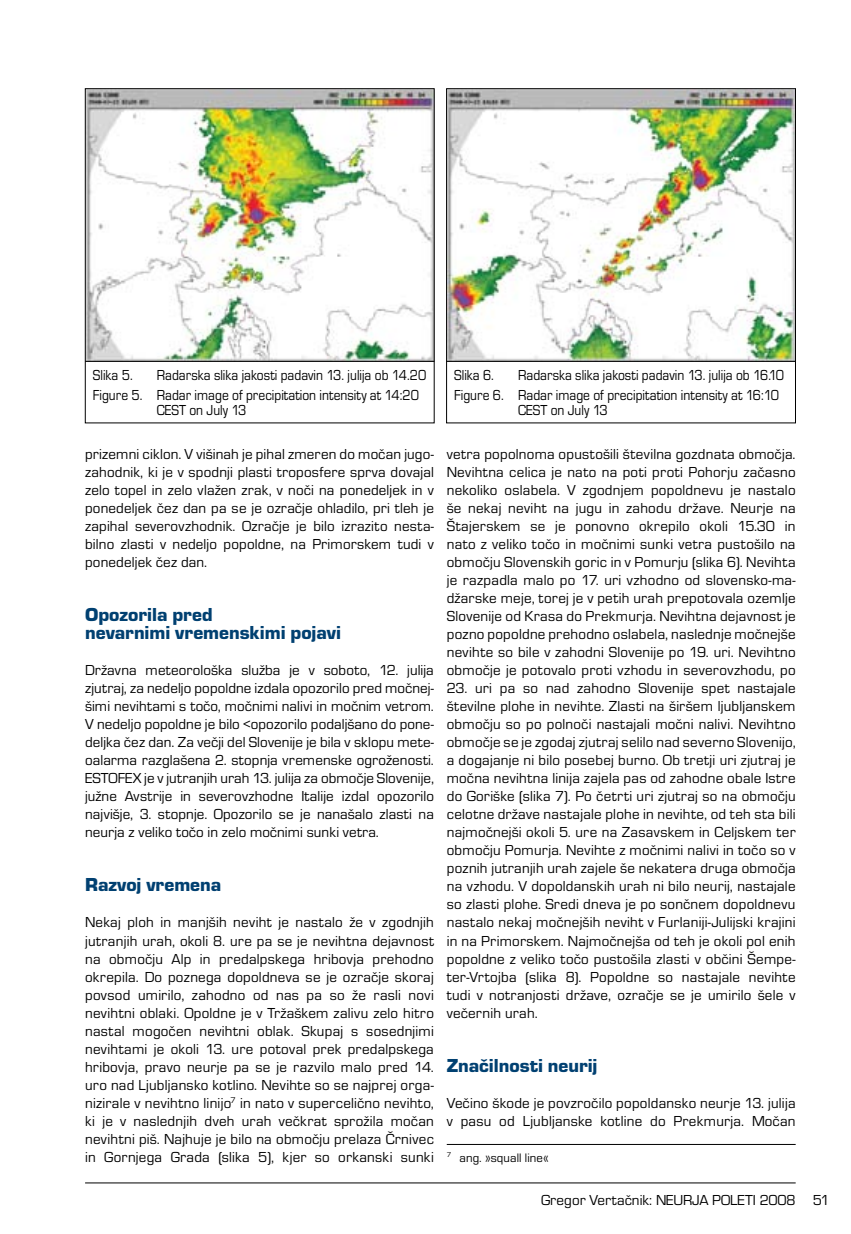
<style>
.page{position:relative;width:851px;height:1234px;background:#fff}
.page>*{position:absolute;margin:0;border:0;box-sizing:border-box;transform-origin:0 0}
.t1{font:19.5px/18px "Eurostile TEE Blac";color:#004071}
.t2{font:15px/18px "Eurostile TEE";letter-spacing:.01em;color:#000;text-align:justify}
.t3{font:15px/20px "Eurostile TEE";letter-spacing:.01em;color:#000;scale:.9 1}
.t4{font:12.75px "Eurostile TEE";letter-spacing:.01em;color:#000}
</style>
<div class="page">
<hr style="left:85px;top:1182px;width:710px;height:1px;background:#000">
<img style="left:87px;top:90px;width:345px;height:271px">
<img style="left:448px;top:90px;width:345px;height:271px">
<hr style="left:446px;top:1143px;width:349px;height:1px;background:#000">
<div style="left:85px;top:88px;width:349px;height:335px;border:1px solid #000"></div>
<div style="left:446px;top:88px;width:349px;height:335px;border:1px solid #000"></div>
<hr style="left:85px;top:361px;width:349px;height:1px;background:#000">
<hr style="left:446px;top:361px;width:349px;height:1px;background:#000">
<p class="t3" style="left:93px;top:365px;width:46px">Slika 5.</p>
<p class="t3" style="left:93px;top:365px;width:372px;text-indent:64px">Radarska slika jakosti padavin 13. julija ob 14.20<br>Figure 5. Radar image of precipitation intensity at 14:20</p>
<p class="t3" style="left:157px;top:401px;width:101px">CEST on July 13</p>
<p class="t2" style="left:85px;top:445px;width:350px">prizemni ciklon. V višinah je pihal zmeren do močan jugo&shy;zahodnik, ki je v spodnji plasti troposfere sprva dovajal zelo topel in zelo vlažen zrak, v noči na ponedeljek in v ponedeljek čez dan pa se je ozračje ohladilo, pri tleh je zapihal severovzhodnik. Ozračje je bilo izrazito nesta&shy;bilno zlasti v nedeljo popoldne, na Primorskem tudi v ponedeljek čez dan.</p>
<h1 class="t1" style="left:85px;top:606px;width:257px">Opozorila pred<br>nevarnimi vremenskimi pojavi</h1>
<p class="t2" style="left:85px;top:661px;width:350px">Državna meteorološka služba je v soboto, 12. julija zjutraj, za nedeljo popoldne izdala opozorilo pred močnej&shy;šimi nevihtami s točo, močnimi nalivi in močnim vetrom.<br>V nedeljo popoldne je bilo &lt;opozorilo podaljšano do pone&shy;deljka čez dan. Za večji del Slovenije je bila v sklopu mete&shy;oalarma razglašena 2. stopnja vremenske ogroženosti.<br>ESTOFEX je v jutranjih urah 13. julija za območje Slovenije, južne Avstrije in severovzhodne Italije izdal opozorilo najvišje, 3. stopnje. Opozorilo se je nanašalo zlasti na neurja z veliko točo in zelo močnimi sunki vetra.</p>
<h1 class="t1" style="left:85px;top:876px;width:138px">Razvoj vremena</h1>
<p class="t2" style="left:85px;top:913px;width:350px">Nekaj ploh in manjših neviht je nastalo že v zgodnjih jutranjih urah, okoli 8. ure pa se je nevihtna dejavnost na območju Alp in predalpskega hribovja prehodno okrepila. Do poznega dopoldneva se je ozračje skoraj povsod umirilo, zahodno od nas pa so že rasli novi nevihtni oblaki. Opoldne je v Tržaškem zalivu zelo hitro nastal mogočen nevihtni oblak. Skupaj s sosednjimi nevihtami je okoli 13. ure potoval prek predalpskega hribovja, pravo neurje pa se je razvilo malo pred 14. uro nad Ljubljansko kotlino. Nevihte so se najprej orga&shy;nizirale v nevihtno linijo<sup>7</sup> in nato v supercelično nevihto, ki je v naslednjih dveh urah večkrat sprožila močan nevihtni piš. Najhuje je bilo na območju prelaza Črnivec in Gornjega Grada (slika 5), kjer so orkanski sunki</p>
<p class="t3" style="left:454px;top:365px;width:46px">Slika 6.</p>
<p class="t3" style="left:454px;top:365px;width:368px;text-indent:64px">Radarska slika jakosti padavin 13. julija ob 16.10<br>Figure 6. Radar image of precipitation intensity at 16:10</p>
<p class="t3" style="left:518px;top:401px;width:101px">CEST on July 13</p>
<p class="t2" style="left:446px;top:445px;width:350px">vetra popolnoma opustošili številna gozdnata območja.<br>Nevihtna celica je nato na poti proti Pohorju začasno nekoliko oslabela. V zgodnjem popoldnevu je nastalo še nekaj neviht na jugu in zahodu države. Neurje na Štajerskem se je ponovno okrepilo okoli 15.30 in nato z veliko točo in močnimi sunki vetra pustošilo na območju Slovenskih goric in v Pomurju (slika 6). Nevihta je razpadla malo po 17. uri vzhodno od slovensko-ma&shy;džarske meje, torej je v petih urah prepotovala ozemlje Slovenije od Krasa do Prekmurja. Nevihtna dejavnost je pozno popoldne prehodno oslabela, naslednje močnejše nevihte so bile v zahodni Slovenije po 19. uri. Nevihtno območje je potovalo proti vzhodu in severovzhodu, po</p>
<p class="t2" style="left:446px;top:679px;width:350px">23. uri pa so nad zahodno Slovenije spet nastajale številne plohe in nevihte. Zlasti na širšem ljubljanskem območju so po polnoči nastajali močni nalivi. Nevihtno območje se je zgodaj zjutraj selilo nad severno Slovenijo, a dogajanje ni bilo posebej burno. Ob tretji uri zjutraj je močna nevihtna linija zajela pas od zahodne obale Istre do Goriške (slika 7). Po četrti uri zjutraj so na območju celotne države nastajale plohe in nevihte, od teh sta bili najmočnejši okoli 5. ure na Zasavskem in Celjskem ter območju Pomurja. Nevihte z močnimi nalivi in točo so v poznih jutranjih urah zajele še nekatera druga območja na vzhodu. V dopoldanskih urah ni bilo neurij, nastajale so zlasti plohe. Sredi dneva je po sončnem dopoldnevu nastalo nekaj močnejših neviht v Furlaniji-Julijski krajini in na Primorskem. Najmočnejša od teh je okoli pol enih popoldne z veliko točo pustošila zlasti v občini Šempe&shy;ter-Vrtojba (slika 8). Popoldne so nastajale nevihte tudi v notranjosti države, ozračje se je umirilo šele v večernih urah.</p>
<h1 class="t1" style="left:446px;top:1056px;width:152px">Značilnosti neurij</h1>
<p class="t2" style="left:446px;top:1093px;width:350px">Večino škode je povzročilo popoldansko neurje 13. julija v pasu od Ljubljanske kotline do Prekmurja. Močan</p>
<p class="t4" style="left:446px;top:1150px;width:103px"><sup>7</sup> ang. »squall line«</p>
<p class="t2" style="left:541px;top:1190px;width:256px">Gregor Vertačnik: NEURJA POLETI 2008</p>
<p class="t2" style="left:812px;top:1190px;width:19px">51</p>
</div>
